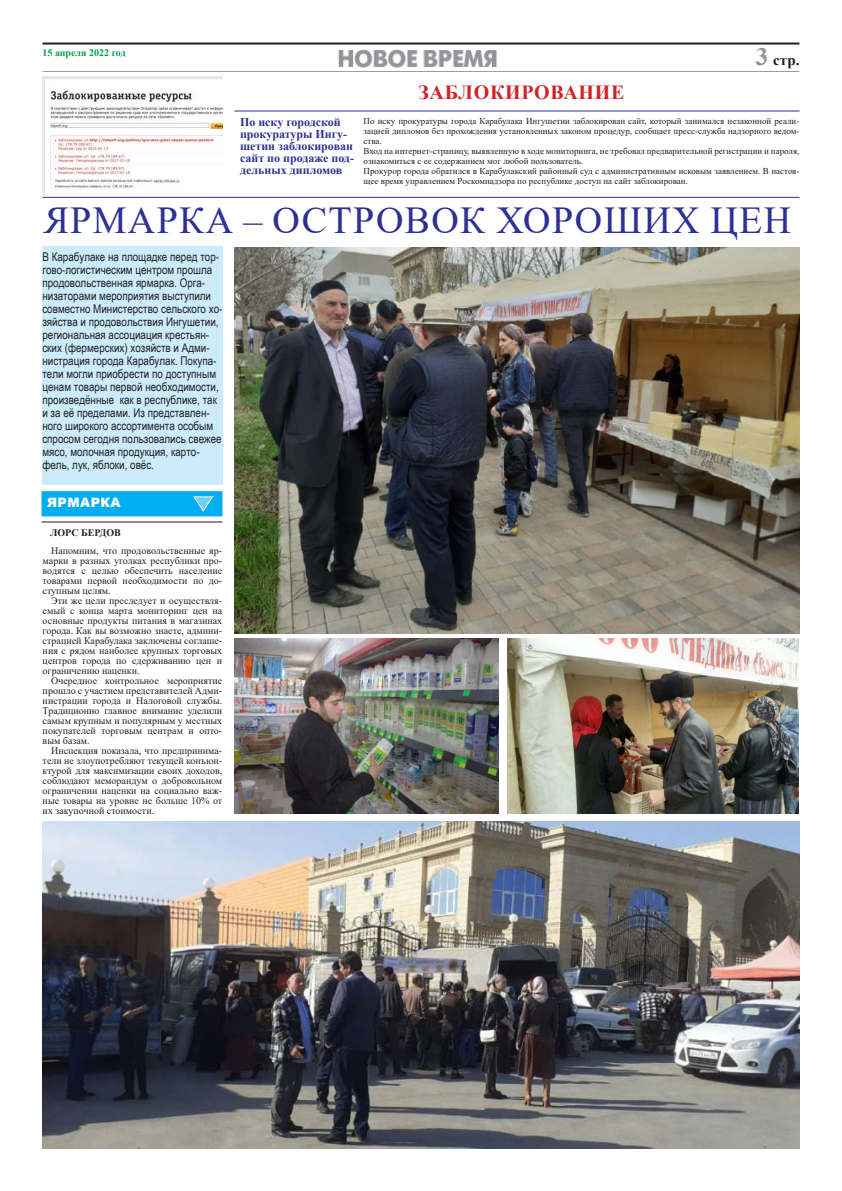
<style>
.page{position:relative;width:842px;height:1191px;background:#fff}
.page>*{position:absolute;margin:0;border:0;box-sizing:border-box;transform-origin:0 0}
.t1{font:38px "Times New Roman";letter-spacing:.035em;color:#2e3092}
.t2{font:700 20px "Times New Roman";letter-spacing:.035em;color:#d12229}
.t3{font:700 15px "Times New Roman";color:#221f1f}
.t4{font:900 13px "Arial";letter-spacing:.035em;color:#fff}
.t5{font:12px/13px "Arial Narrow";color:#221f1f}
.t6{font:700 12px/12px "Times New Roman";color:#2e3092}
.t7{font:10px/10px "Times New Roman";color:#221f1f;text-align:justify}
.t8{font:700 10px "Times New Roman";color:#009f4f}
.t9{font:700 10px "Times New Roman";color:#221f1f}
.t10{font:9px/10px "Times New Roman";color:#221f1f}
.s1{font-size:25px;color:#939597}
</style>
<div class="page">
<hr style="left:43px;top:43px;width:756px;height:2px;background:#221f1f">
<img style="left:339px;top:49px;width:158px;height:18px">
<hr style="left:43px;top:71px;width:756px;height:1px;background:#9b9d9f">
<hr style="left:43px;top:197px;width:756px;height:1px;background:#2e3092">
<hr style="left:234px;top:110px;width:565px;height:1px;background:#2e3092">
<img style="left:43px;top:77px;width:179px;height:118px">
<div style="left:42px;top:247px;width:180px;height:238px;background:#ccecfb"></div>
<hr style="left:42px;top:521px;width:180px;height:1px;background:#221f1f">
<div style="left:42px;top:491px;width:180px;height:25px;background:#00adef;border:1px solid #00adef"></div>
<svg style="left:193px;top:496px;width:21px;height:16px"></svg>
<img style="left:235px;top:247px;width:565px;height:386px">
<img style="left:235px;top:638px;width:264px;height:176px">
<img style="left:507px;top:638px;width:292px;height:176px">
<img style="left:42px;top:821px;width:758px;height:327px">
<p class="t8" style="left:43px;top:45px;width:85px">15 апреля 2022 год</p>
<h3 class="t3" style="left:756px;top:49px;width:45px"><span class="s1">3</span> стр.</h3>
<h2 class="t2" style="left:418px;top:78px;width:207px">ЗАБЛОКИРОВАНИЕ</h2>
<p class="t10" style="left:364px;top:116px;width:437px">По иску прокуратуры города Карабулака Ингушетии заблокирован сайт, который занимался незаконной реали&shy;зацией дипломов без прохождения установленных законом процедур, сообщает пресс-служба надзорного ведом&shy;ства.<br>Вход на интернет-страницу, выявленную в ходе мониторинга, не требовал предварительной регистрации и пароля, ознакомиться с ее содержанием мог любой пользователь.<br>Прокурор города обратился в Карабулакский районный суд с административным исковым заявлением. В настоя&shy;щее время управлением Роскомнадзора по республике доступ на сайт заблокирован.</p>
<h1 class="t1" style="left:44px;top:194px;width:749px">ЯРМАРКА – ОСТРОВОК ХОРОШИХ ЦЕН</h1>
<p class="t5" style="left:42px;top:250px;width:182px">В Карабулаке на площадке перед тор&shy;гово-логистическим центром прошла продовольственная ярмарка. Орга&shy;низаторами мероприятия выступили совместно Министерство сельского хо&shy;зяйства и продовольствия Ингушетии, региональная ассоциация крестьян&shy;ских (фермерских) хозяйств и Адми&shy;нистрация города Карабулак. Покупа&shy;тели могли приобрести по доступным ценам товары первой необходимости, произведённые как в республике, так и за её пределами. Из представлен&shy;ного широкого ассортимента особым спросом сегодня пользовались свежее мясо, молочная продукция, карто&shy;фель, лук, яблоки, овёс.</p>
<p class="t6" style="left:240px;top:115px;width:116px">По иску городской прокуратуры Ингу&shy;шетии заблокирован сайт по продаже под&shy;дельных дипломов</p>
<h3 class="t4" style="left:47px;top:493px;width:75px">ЯРМАРКА</h3>
<p class="t9" style="left:50px;top:525px;width:72px">ЛОРС БЕРДОВ</p>
<p class="t7" style="left:43px;top:545px;width:181px;text-indent:9px">Напомним, что продовольственные яр&shy;марки в разных уголках республики про&shy;водятся с целью обеспечить население товарами первой необходимости по до&shy;ступным целям.</p>
<p class="t7" style="left:43px;top:595px;width:181px;text-indent:9px">Эти же цели преследует и осуществля&shy;емый с конца марта мониторинг цен на основные продукты питания в магазинах города. Как вы возможно знаете, админи&shy;страцией Карабулака заключены соглаше&shy;ния с рядом наиболее крупных торговых центров города по сдерживанию цен и ограничению наценки.</p>
<p class="t7" style="left:43px;top:675px;width:181px;text-indent:9px">Очередное контрольное мероприятие прошло с участием представителей Адми&shy;нистрации города и Налоговой службы.<br>Традиционно главное внимание уделили самым крупным и популярным у местных покупателей торговым центрам и опто&shy;вым базам.</p>
<p class="t7" style="left:43px;top:745px;width:181px;text-indent:9px">Инспекция показала, что предпринима&shy;тели не злоупотребляют текущей конъюн&shy;ктурой для максимизации своих доходов, соблюдают меморандум о добровольном ограничении наценки на социально важ&shy;ные товары на уровне не больше 10% от их закупочной стоимости.</p>
</div>
